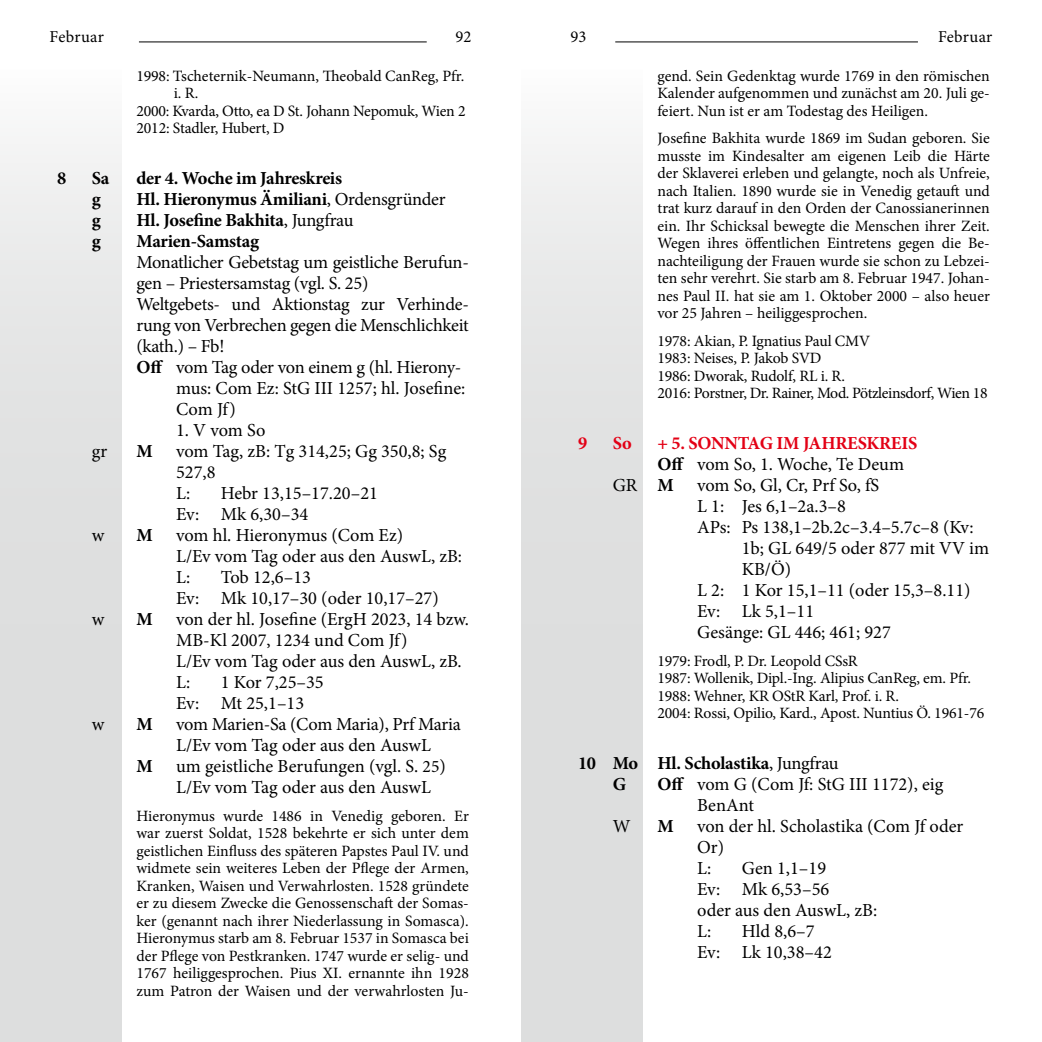
<style>
.page{position:relative;width:1042px;height:1042px;background:#fff}
.page>*{position:absolute;margin:0;border:0;box-sizing:border-box;transform-origin:0 0}
.t1{font:18.38px/21px "Minion Pro";letter-spacing:-.005em;color:#000}
.t2{font:700 18.38px/21px "Minion Pro";letter-spacing:-.015em;color:#000}
.t3{font:700 18.38px "Minion Pro";letter-spacing:-.015em;color:#e30015}
.t4{font:16.62px "Minion Pro";letter-spacing:.01em;color:#000}
.t5{font:15.75px/17.5px "Minion Pro";letter-spacing:-.01em;color:#000;text-align:justify}
.s1{font-weight:700}
.s2{font-weight:400}
.s3{font-size:17.5px}
</style>
<div class="page">
<div style="left:0;top:69px;width:122px;height:973px;background:linear-gradient(to bottom,#f0f0f0,#d6d8d8)"></div>
<div style="left:521px;top:69px;width:121px;height:973px;background:linear-gradient(to bottom,#f0f0f0,#d6d8d8)"></div>
<hr style="left:139px;top:41px;width:288px;height:1px;background:#000">
<hr style="left:615px;top:41px;width:303px;height:1px;background:#000">
<p class="t4" style="left:50px;top:25px;width:56px">Februar</p>
<p class="t4" style="left:455px;top:25px;width:17px">92</p>
<p class="t4" style="left:570px;top:25px;width:17px">93</p>
<p class="t4" style="left:938px;top:25px;width:56px">Februar</p>
<p class="t5" style="left:657px;top:67px;width:334px">gend. Sein Gedenktag wurde 1769 in den römischen Kalender aufgenommen und zunächst am 20. Juli ge&shy;feiert. Nun ist er am Todestag des Heiligen.</p>
<p class="t5" style="left:657px;top:130px;width:334px">Josefine Bakhita wurde 1869 im Sudan geboren. Sie musste im Kindesalter am eigenen Leib die Härte der Sklaverei erleben und gelangte, noch als Unfreie, nach Italien. 1890 wurde sie in Venedig getauft und trat kurz darauf in den Orden der Canossianerinnen ein. Ihr Schicksal bewegte die Menschen ihrer Zeit.<br>Wegen ihres öffentlichen Eintretens gegen die Be&shy;nachteiligung der Frauen wurde sie schon zu Lebzei&shy;ten sehr verehrt. Sie starb am 8. Februar 1947. Johan&shy;nes Paul II. hat sie am 1. Oktober 2000 – also heuer vor 25 Jahren – heiliggesprochen.</p>
<p class="t5" style="left:657px;top:332px;width:332px;text-align:left">1978: Akian, P. Ignatius Paul CMV<br>1983: Neises, P. Jakob SVD<br>1986: Dworak, Rudolf, RL i. R.<br>2016: Porstner, Dr. Rainer, Mod. Pötzleinsdorf, Wien 18</p>
<p class="t3" style="left:578px;top:430px;width:11px">9</p>
<p class="t3" style="left:613px;top:430px;width:20px">So</p>
<p class="t3" style="left:657px;top:430px;width:261px">+ 5. SONNTAG IM JAHRESKREIS</p>
<p class="t1" style="left:657px;top:454px;width:248px"><span class="s1">Off</span> vom So, 1. Woche, Te Deum</p>
<p class="t1" style="left:613px;top:475px;width:63px">GR <span class="s1">M</span></p>
<p class="t1" style="left:697px;top:475px;width:184px">vom So, Gl, Cr, Prf So, fS</p>
<p class="t1" style="left:697px;top:496px;width:150px">L 1: Jes 6,1–2a.3–8</p>
<p class="t1" style="left:697px;top:517px;width:278px">APs: Ps 138,1–2b.2c–3.4–5.7c–8 (Kv:</p>
<p class="t1" style="left:742px;top:538px;width:249px">1b; GL 649/5 oder 877 mit VV im</p>
<p class="t1" style="left:742px;top:559px;width:51px">KB/Ö)</p>
<p class="t1" style="left:697px;top:580px;width:275px">L 2: 1 Kor 15,1–11 (oder 15,3–8.11)</p>
<p class="t1" style="left:697px;top:601px;width:119px">Ev: Lk 5,1–11</p>
<p class="t1" style="left:697px;top:622px;width:195px">Gesänge: GL 446; 461; 927</p>
<p class="t5" style="left:657px;top:652px;width:328px;text-align:left">1979: Frodl, P. Dr. Leopold CSsR<br>1987: Wollenik, Dipl.-Ing. Alipius CanReg, em. Pfr.<br>1988: Wehner, KR OStR Karl, Prof. i. R.<br>2004: Rossi, Opilio, Kard., Apost. Nuntius Ö. 1961-76</p>
<p class="t2" style="left:613px;top:752px;width:227px;text-indent:-35px">10 Mo Hl. Scholastika<span class="s2">, Jungfrau<br></span>G</p>
<p class="t5" style="left:136px;top:67px;width:328px">1998: Tscheternik-Neumann, Theobald CanReg, Pfr.</p>
<p class="t5" style="left:174px;top:85px;width:25px">i. R.</p>
<p class="t5" style="left:136px;top:102px;width:331px">2000: Kvarda, Otto, ea D St. Johann Nepomuk, Wien 2</p>
<p class="t5" style="left:136px;top:120px;width:150px">2012: Stadler, Hubert, D</p>
<p class="t2" style="left:57px;top:168px;width:11px">8</p>
<p class="t2" style="left:92px;top:168px;width:19px">Sa</p>
<p class="t2" style="left:136px;top:168px;width:207px">der 4. Woche im Jahreskreis</p>
<p class="t2" style="left:92px;top:189px;width:11px">g</p>
<p class="t2" style="left:136px;top:189px;width:311px">Hl. Hieronymus Ämiliani<span class="s2">, Ordensgründer</span></p>
<p class="t2" style="left:92px;top:210px;width:11px">g</p>
<p class="t2" style="left:136px;top:210px;width:218px">Hl. Josefine Bakhita<span class="s2">, Jungfrau</span></p>
<p class="t2" style="left:92px;top:231px;width:11px">g</p>
<p class="t2" style="left:136px;top:231px;width:124px">Marien-Samstag</p>
<p class="t1" style="left:136px;top:252px;width:334px">Monatlicher Gebetstag um geistliche Berufun-</p>
<p class="t1" style="left:136px;top:273px;width:233px">gen – Priestersamstag (vgl. S. 25)</p>
<p class="t1" style="left:136px;top:294px;width:334px">Weltgebets- und Aktionstag zur Verhinde-</p>
<p class="t1" style="left:136px;top:315px;width:334px">rung von Verbrechen gegen die Menschlichkeit</p>
<p class="t1" style="left:136px;top:336px;width:89px">(kath.) – Fb!</p>
<p class="t1" style="left:136px;top:357px;width:326px"><span class="s1">Off</span> vom Tag oder von einem g (hl. Hierony-</p>
<p class="t1" style="left:176px;top:378px;width:291px">mus: Com Ez: StG III 1257; hl. Josefine:</p>
<p class="t1" style="left:176px;top:399px;width:61px">Com Jf)</p>
<p class="t1" style="left:176px;top:420px;width:91px">1. V vom So</p>
<p class="t1" style="left:92px;top:441px;width:17px">gr</p>
<p class="t2" style="left:136px;top:441px;width:18px">M</p>
<p class="t1" style="left:176px;top:441px;width:272px">vom Tag, zB: Tg 314,25; Gg 350,8; Sg<br>527,8<br>L:</p>
<p class="t1" style="left:176px;top:483px;width:203px;text-indent:45px">Hebr 13,15–17.20–21<br>Ev: Mk 6,30–34</p>
<p class="t1" style="left:92px;top:525px;width:14px">w</p>
<p class="t2" style="left:136px;top:525px;width:18px">M</p>
<p class="t1" style="left:176px;top:525px;width:287px">vom hl. Hieronymus (Com Ez)<br>L/Ev vom Tag oder aus den AuswL, zB:<br>L:</p>
<p class="t1" style="left:176px;top:567px;width:264px;text-indent:45px">Tob 12,6–13<br>Ev: Mk 10,17–30 (oder 10,17–27)</p>
<p class="t1" style="left:92px;top:609px;width:14px">w</p>
<p class="t2" style="left:136px;top:609px;width:18px">M</p>
<p class="t1" style="left:176px;top:609px;width:292px">von der hl. Josefine (ErgH 2023, 14 bzw.<br>MB-Kl 2007, 1234 und Com Jf)<br>L/Ev vom Tag oder aus den AuswL, zB.<br>L:</p>
<p class="t1" style="left:176px;top:672px;width:149px;text-indent:45px">1 Kor 7,25–35<br>Ev: Mt 25,1–13</p>
<p class="t1" style="left:92px;top:714px;width:14px">w</p>
<p class="t2" style="left:136px;top:714px;width:18px">M</p>
<p class="t1" style="left:176px;top:714px;width:286px">vom Marien-Sa (Com Maria), Prf Maria<br>L/Ev vom Tag oder aus den AuswL</p>
<p class="t2" style="left:136px;top:756px;width:18px">M</p>
<p class="t1" style="left:176px;top:756px;width:271px">um geistliche Berufungen (vgl. S. <span class="s3">25</span>)<br>L/Ev vom Tag oder aus den AuswL</p>
<p class="t5" style="left:136px;top:807px;width:334px">Hieronymus wurde 1486 in Venedig geboren. Er war zuerst Soldat, 1528 bekehrte er sich unter dem geistlichen Einfluss des späteren Papstes Paul IV. und widmete sein weiteres Leben der Pflege der Armen, Kranken, Waisen und Verwahrlosten. 1528 gründete er zu diesem Zwecke die Genossenschaft der Somas&shy;ker (genannt nach ihrer Niederlassung in Somasca).<br>Hieronymus starb am 8. Februar 1537 in Somasca bei der Pflege von Pestkranken. 1747 wurde er selig- und 1767 heiliggesprochen. Pius XI. ernannte ihn 1928 zum Patron der Waisen und der verwahrlosten Ju-</p>
<p class="t1" style="left:697px;top:773px;width:248px;text-indent:-40px"><span class="s1">Off</span> vom G (Com Jf: StG III 1172), eig<br>BenAnt</p>
<p class="t1" style="left:613px;top:815px;width:19px">W</p>
<p class="t2" style="left:657px;top:815px;width:18px">M</p>
<p class="t1" style="left:697px;top:815px;width:268px">von der hl. Scholastika (Com Jf oder<br>Or)<br>L:</p>
<p class="t1" style="left:697px;top:857px;width:182px;text-indent:45px">Gen 1,1–19<br>Ev: Mk 6,53–56<br>oder aus den AuswL, zB:<br>L:</p>
<p class="t1" style="left:697px;top:920px;width:136px;text-indent:45px">Hld 8,6–7<br>Ev: Lk 10,38–42</p>
</div>
